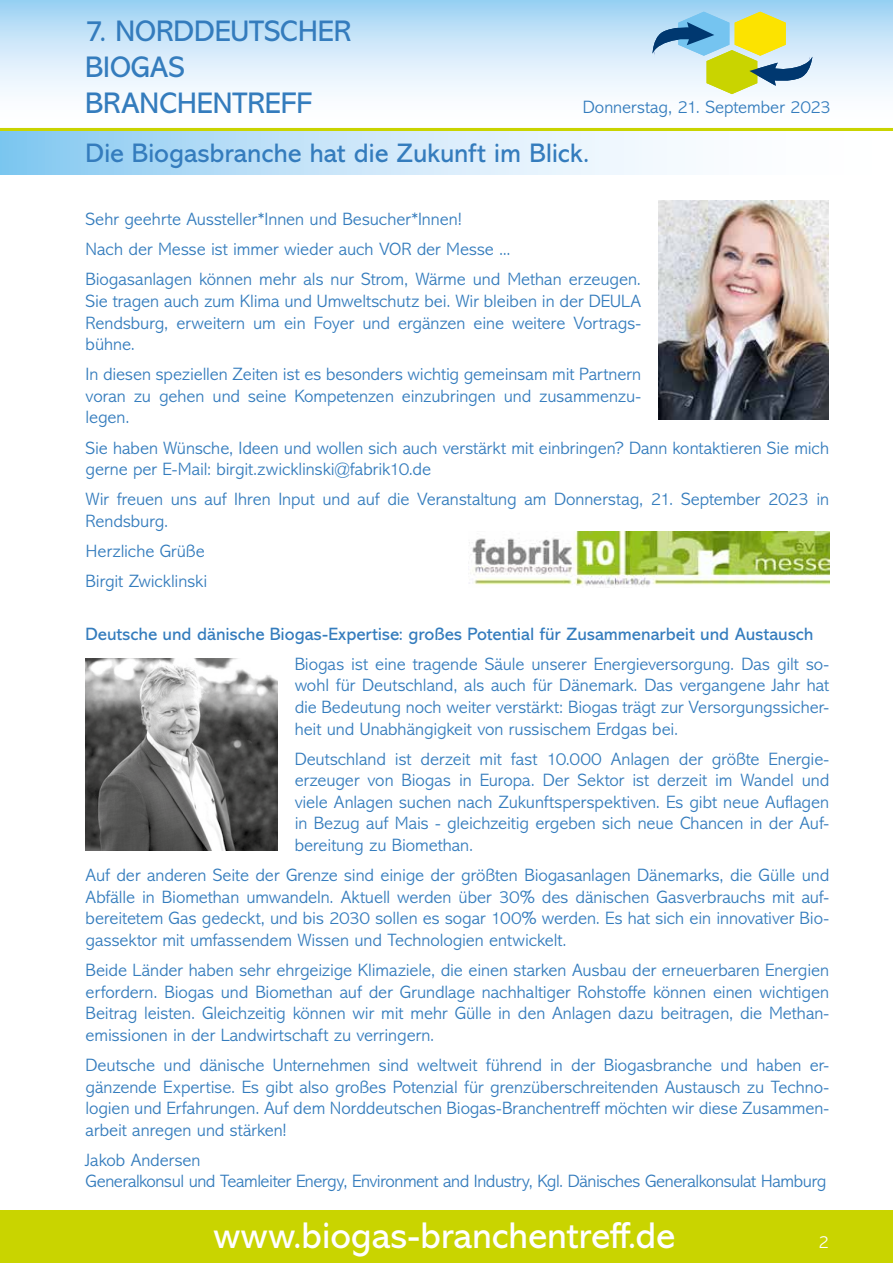
<style>
.page{position:relative;width:893px;height:1263px;background:#fff}
.page>*{position:absolute;margin:0;border:0;box-sizing:border-box;transform-origin:0 0}
.t1{font:37.5px "Abadi MT Pro";letter-spacing:-.005em;color:#fff}
.t2{font:30px/36px "Abadi MT Pro";letter-spacing:.005em;color:#347cbd}
.t3{font:27px "Abadi MT Pro";letter-spacing:-.005em;color:#347cbd}
.t4{font:300 18px/21.6px "Abadi MT Pro";letter-spacing:-.005em;color:#347cbd;text-align:justify}
.t5{font:300 18px/21.6px "Abadi MT Pro";letter-spacing:-.025em;color:#347cbd}
.t6{font:18px "Abadi MT Pro";color:#347cbd}
.t7{font:300 18px "Abadi MT Pro";color:#fff}
</style>
<div class="page">
<div style="left:0;top:1210px;width:893px;height:53px;background:#c9d400"></div>
<svg style="left:0;top:128px;width:893px;height:4px;background:#cbd93e"></svg>
<svg style="left:0;top:132px;width:685px;height:42px;background:#c4e4f8"></svg>
<div style="left:0;top:0;width:893px;height:128px;background:linear-gradient(to bottom,#a6d5f5,#fff)"></div>
<svg style="left:652px;top:12px;width:160px;height:82px;background:#b8d0a9"></svg>
<img style="left:469px;top:531px;width:360px;height:55px">
<img style="left:658px;top:200px;width:171px;height:220px">
<img style="left:86px;top:658px;width:192px;height:192px">
<h2 class="t2" style="left:85px;top:13px;width:268px">7. NORDDEUTSCHER<br>BIOGAS<br>BRANCHENTREFF</h2>
<p class="t4" style="left:583px;top:96px;width:250px">Donnerstag, 21. September 2023</p>
<h3 class="t3" style="left:86px;top:138px;width:505px">Die Biogasbranche hat die Zukunft im Blick.</h3>
<p class="t4" style="left:86px;top:204px;width:557px;line-height:30.2px;text-align:left">Sehr geehrte Aussteller*Innen und Besucher*Innen!<br>Nach der Messe ist immer wieder auch VOR der Messe ...<br>Biogasanlagen können mehr als nur Strom, Wärme und Methan erzeugen.</p>
<p class="t4" style="left:86px;top:290px;width:557px">Sie tragen auch zum Klima und Umweltschutz bei. Wir bleiben in der DEULA Rendsburg, erweitern um ein Foyer und ergänzen eine weitere Vortrags&shy;bühne.</p>
<p class="t4" style="left:86px;top:364px;width:557px">In diesen speziellen Zeiten ist es besonders wichtig gemeinsam mit Partnern voran zu gehen und seine Kompetenzen einzubringen und zusammenzu&shy;legen.</p>
<p class="t4" style="left:86px;top:437px;width:745px">Sie haben Wünsche, Ideen und wollen sich auch verstärkt mit einbringen? Dann kontaktieren Sie mich gerne per E-Mail: birgit.zwicklinski@fabrik10.de</p>
<p class="t4" style="left:86px;top:489px;width:745px">Wir freuen uns auf Ihren Input und auf die Veranstaltung am Donnerstag, 21. September 2023 in<br>Rendsburg.</p>
<p class="t4" style="left:86px;top:536px;width:123px;line-height:30.2px">Herzliche Grüße<br>Birgit Zwicklinski</p>
<p class="t6" style="left:86px;top:624px;width:729px">Deutsche und dänische Biogas-Expertise: großes Potential für Zusammenarbeit und Austausch</p>
<p class="t4" style="left:295px;top:653px;width:536px">Biogas ist eine tragende Säule unserer Energieversorgung. Das gilt so&shy;wohl für Deutschland, als auch für Dänemark. Das vergangene Jahr hat die Bedeutung noch weiter verstärkt: Biogas trägt zur Versorgungssicher&shy;heit und Unabhängigkeit von russischem Erdgas bei.</p>
<p class="t4" style="left:295px;top:748px;width:536px">Deutschland ist derzeit mit fast 10.000 Anlagen der größte Energie&shy;erzeuger von Biogas in Europa. Der Sektor ist derzeit im Wandel und viele Anlagen suchen nach Zukunftsperspektiven. Es gibt neue Auflagen in Bezug auf Mais - gleichzeitig ergeben sich neue Chancen in der Auf&shy;bereitung zu Biomethan.</p>
<p class="t4" style="left:86px;top:865px;width:745px">Auf der anderen Seite der Grenze sind einige der größten Biogasanlagen Dänemarks, die Gülle und Abfälle in Biomethan umwandeln. Aktuell werden über 30% des dänischen Gasverbrauchs mit auf&shy;bereitetem Gas gedeckt, und bis 2030 sollen es sogar 100% werden. Es hat sich ein innovativer Bio&shy;gassektor mit umfassendem Wissen und Technologien entwickelt.</p>
<p class="t4" style="left:86px;top:959px;width:745px">Beide Länder haben sehr ehrgeizige Klimaziele, die einen starken Ausbau der erneuerbaren Energien erfordern. Biogas und Biomethan auf der Grundlage nachhaltiger Rohstoffe können einen wichtigen Beitrag leisten. Gleichzeitig können wir mit mehr Gülle in den Anlagen dazu beitragen, die Methan&shy;emissionen in der Landwirtschaft zu verringern.</p>
<p class="t4" style="left:86px;top:1054px;width:745px">Deutsche und dänische Unternehmen sind weltweit führend in der Biogasbranche und haben er&shy;gänzende Expertise. Es gibt also großes Potenzial für grenzüberschreitenden Austausch zu Techno&shy;logien und Erfahrungen. Auf dem Norddeutschen Biogas-Branchentreff möchten wir diese Zusammen&shy;arbeit anregen und stärken!</p>
<p class="t5" style="left:86px;top:1149px;width:742px">Jakob Andersen<br>Generalkonsul und Teamleiter Energy, Environment and Industry, Kgl. Dänisches Generalkonsulat Hamburg</p>
<h1 class="t1" style="left:214px;top:1215px;width:463px">www.biogas-branchentreff.de</h1>
<p class="t7" style="left:818px;top:1232px;width:12px">2</p>
</div>
